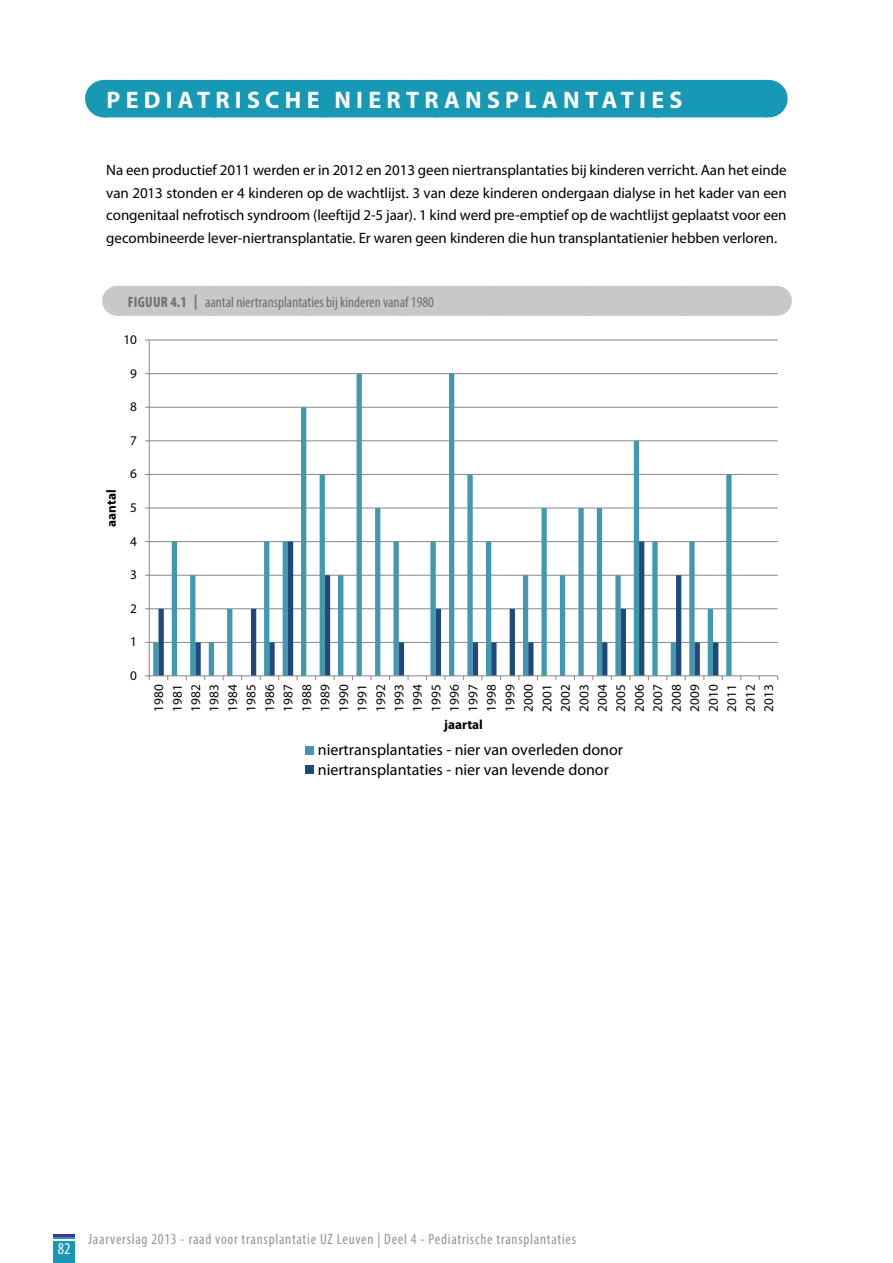
<style>
.page{position:relative;width:893px;height:1263px;background:#fff}
.page>*{position:absolute;margin:0;border:0;box-sizing:border-box;transform-origin:0 0}
.t1{font:700 24px "Myriad Pro";letter-spacing:.22em;color:#fff}
.t2{font:condensed 16.5px "Myriad Pro";color:#fff}
.t3{font:16.05px/19.6px "Myriad Pro";color:#000}
.t4{font:15px/22.5px "Myriad Pro";letter-spacing:-.005em;color:#000;text-align:justify}
.t5{font:condensed 15px "Myriad Pro";letter-spacing:.05em;color:#939598}
.t6{font:condensed 15px "Myriad Pro";color:#6d6e71}
.t7{font:13.35px/18.5px "Myriad Pro";letter-spacing:.005em;color:#000;text-align:justify}
.t8{font:700 13.35px "Myriad Pro";color:#000}
.s1{font-weight:700}
</style>
<div class="page">
<svg style="left:54px;top:1238px;width:21px;height:4px"></svg>
<hr style="left:54px;top:1236px;width:21px;height:2px;background:#1798b5">
<hr style="left:54px;top:1234px;width:21px;height:3px;background:#3d3494">
<div style="left:54px;top:1242px;width:21px;height:21px;background:#1798b5"></div>
<div style="left:104px;top:80px;width:664px;height:37px;background:#1798b5"></div>
<hr style="left:768px;top:80px;width:1px;height:37px;background:#1798b5">
<div style="left:117px;top:286px;width:659px;height:30px;background:#c7c8ca"></div>
<hr style="left:776px;top:286px;width:1px;height:30px;background:#c7c8ca">
<hr style="left:149px;top:642px;width:629px;height:1px;background:#868686">
<hr style="left:149px;top:608px;width:629px;height:1px;background:#868686">
<hr style="left:149px;top:575px;width:629px;height:1px;background:#868686">
<hr style="left:149px;top:541px;width:629px;height:1px;background:#868686">
<hr style="left:149px;top:507px;width:629px;height:1px;background:#868686">
<hr style="left:149px;top:474px;width:629px;height:1px;background:#868686">
<hr style="left:149px;top:440px;width:629px;height:1px;background:#868686">
<hr style="left:149px;top:407px;width:629px;height:1px;background:#868686">
<hr style="left:149px;top:373px;width:629px;height:1px;background:#868686">
<hr style="left:149px;top:340px;width:629px;height:1px;background:#868686">
<svg style="left:153px;top:374px;width:578px;height:301px"></svg>
<svg style="left:158px;top:542px;width:560px;height:133px"></svg>
<hr style="left:149px;top:340px;width:1px;height:336px;background:#868686">
<hr style="left:149px;top:675px;width:629px;height:1px;background:#868686">
<svg style="left:145px;top:675px;width:5px;height:5px"></svg>
<div style="left:305px;top:746px;width:9px;height:8px;background:#4198af"></div>
<div style="left:305px;top:765px;width:9px;height:9px;background:#1f497d"></div>
<h1 class="t1" style="left:107px;top:84px;width:577px">PEDIATRISCHE NIERTRANSPLANTATIES</h1>
<p class="t4" style="left:106px;top:159px;width:682px">Na een productief 2011 werden er in 2012 en 2013 geen niertransplantaties bij kinderen verricht. Aan het einde van 2013 stonden er 4 kinderen op de wachtlijst. 3 van deze kinderen ondergaan dialyse in het kader van een congenitaal nefrotisch syndroom (leeftijd 2-5 jaar). 1 kind werd pre-emptief op de wachtlijst geplaatst voor een gecombineerde lever-niertransplantatie. Er waren geen kinderen die hun transplantatienier hebben verloren.</p>
<p class="t6" style="left:128px;top:293px;width:308px"><span class="s1">FIGUUR 4.1 |</span> aantal niertransplantaties bij kinderen vanaf 1980</p>
<p class="t7" style="left:123px;top:330px;width:15px">10</p>
<p class="t7" style="left:130px;top:364px;width:8px">9</p>
<p class="t7" style="left:130px;top:397px;width:8px">8</p>
<p class="t7" style="left:130px;top:431px;width:8px">7</p>
<p class="t8" style="left:103px;top:527px;width:39px;rotate:-90deg">aantal</p>
<p class="t7" style="left:130px;top:464px;width:8px">6</p>
<p class="t7" style="left:130px;top:498px;width:8px">5</p>
<p class="t7" style="left:130px;top:532px;width:8px">4</p>
<p class="t7" style="left:130px;top:565px;width:8px">3</p>
<p class="t7" style="left:130px;top:599px;width:8px">2</p>
<p class="t7" style="left:130px;top:632px;width:8px">1</p>
<p class="t7" style="left:130px;top:666px;width:8px">0</p>
<p class="t7" style="left:149px;top:712px;width:29px;rotate:-90deg">1980<br>1981<br>1982<br>1983<br>1984<br>1985<br>1986<br>1987<br>1988<br>1989<br>1990<br>1991<br>1992<br>1993<br>1994<br>1995<br>1996<br>1997<br>1998<br>1999<br>2000<br>2001<br>2002<br>2003<br>2004<br>2005<br>2006<br>2007<br>2008<br>2009<br>2010<br>2011<br>2012<br>2013</p>
<p class="t8" style="left:444px;top:716px;width:40px">jaartal</p>
<p class="t3" style="left:318px;top:740px;width:307px">niertransplantaties - nier van overleden donor niertransplantaties - nier van levende donor</p>
<p class="t2" style="left:58px;top:1239px;width:14px">82</p>
<p class="t5" style="left:88px;top:1230px;width:489px">Jaarverslag 2013 - raad voor transplantatie UZ Leuven | Deel 4 - Pediatrische transplantaties</p>
</div>
